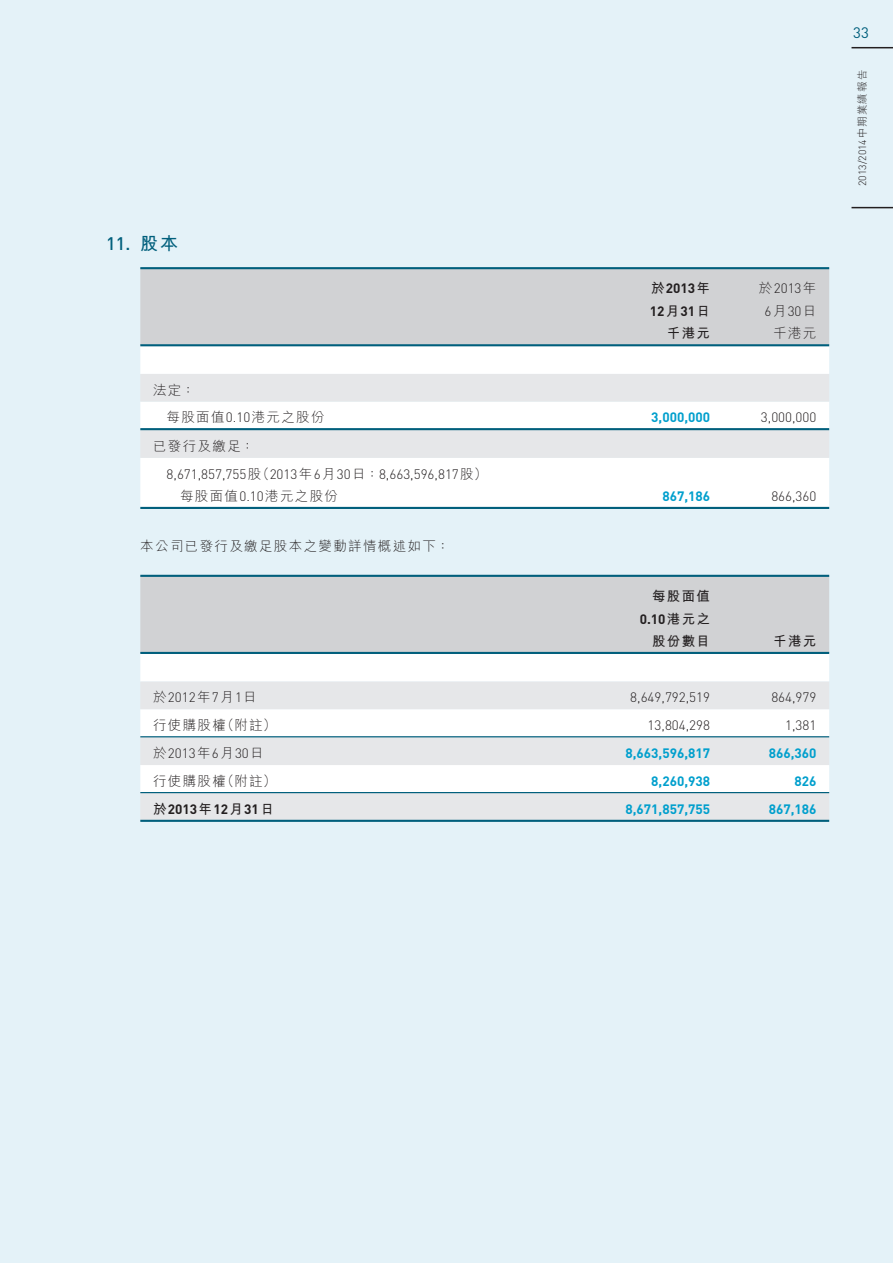
<style>
.page{position:relative;width:893px;height:1263px;background:#e4f2f8}
.page>*{position:absolute;margin:0;border:0;box-sizing:border-box;transform-origin:0 0}
.t1{font:500 18px "DIN Pro";color:#005f7c}
.t2{font:15px "DIN Pro";color:#005f7c}
.t3{font:300 13.5px "DIN Pro";color:#231f20}
.t4{font:300 13.5px/27.6px "M Hei HK";letter-spacing:.1em;color:#231f20}
.t5{font:700 13.5px "DIN Pro";color:#009fcd}
.t6{font:700 13.5px "DIN Pro";color:#231f20}
.t7{font:700 13.5px "M Hei HK";letter-spacing:.1em;color:#231f20}
.t8{font:300 10.5px "DIN Pro";color:#231f20}
.s1{font-family:"M Hei HK";font-weight:700}
.s2{font-family:"DIN Pro"}
.s3{font-family:"M Hei HK"}
</style>
<div class="page">
<hr style="left:851px;top:47px;width:42px;height:1px;background:#231f20">
<hr style="left:851px;top:207px;width:42px;height:1px;background:#231f20">
<div style="left:140px;top:269px;width:689px;height:75px;background:#d1d2d4"></div>
<div style="left:140px;top:346px;width:689px;height:160px;background:#fff"></div>
<svg style="left:140px;top:374px;width:689px;height:84px;fill:#e6e7e9"></svg>
<hr style="left:140px;top:267px;width:689px;height:2px;background:#005f7c">
<hr style="left:140px;top:344px;width:689px;height:2px;background:#005f7c">
<hr style="left:140px;top:507px;width:689px;height:2px;background:#005f7c">
<hr style="left:140px;top:428px;width:689px;height:2px;background:#005f7c">
<div style="left:140px;top:577px;width:689px;height:75px;background:#d1d2d4"></div>
<div style="left:140px;top:654px;width:689px;height:27px;background:#fff"></div>
<svg style="left:140px;top:682px;width:689px;height:138px;fill:#e6e7e9"></svg>
<hr style="left:140px;top:736px;width:689px;height:1px;background:#005f7c">
<hr style="left:140px;top:575px;width:689px;height:2px;background:#005f7c">
<hr style="left:140px;top:652px;width:689px;height:2px;background:#005f7c">
<hr style="left:140px;top:820px;width:689px;height:2px;background:#005f7c">
<hr style="left:140px;top:792px;width:689px;height:1px;background:#005f7c">
<h1 class="t1" style="left:106px;top:237px;width:73px">11. <span class="s1">股本</span></h1>
<p class="t4" style="left:167px;top:378px;width:160px;text-indent:-14px">法定：<br>每股面值<span class="s2">0.10</span>港元之股份</p>
<p class="t6" style="left:651px;top:284px;width:61px"><span class="s3">於</span>2013<span class="s3">年</span></p>
<p class="t3" style="left:759px;top:284px;width:59px"><span class="s3">於</span>2013<span class="s3">年</span></p>
<p class="t6" style="left:650px;top:306px;width:62px">12<span class="s3">月</span>31<span class="s3">日</span></p>
<p class="t3" style="left:765px;top:306px;width:53px">6<span class="s3">月</span>30<span class="s3">日</span></p>
<p class="t7" style="left:667px;top:328px;width:45px">千港元</p>
<p class="t4" style="left:773px;top:321px;width:45px">千港元</p>
<p class="t5" style="left:651px;top:413px;width:60px">3,000,000</p>
<p class="t3" style="left:761px;top:413px;width:57px">3,000,000</p>
<p class="t4" style="left:153px;top:434px;width:103px">已發行及繳足：</p>
<p class="t3" style="left:167px;top:469px;width:322px">8,671,857,755<span class="s3">股（</span>2013<span class="s3">年</span>6<span class="s3">月</span>30<span class="s3">日：</span>8,663,596,817<span class="s3">股）</span></p>
<p class="t4" style="left:180px;top:484px;width:160px">每股面值<span class="s2">0.10</span>港元之股份</p>
<p class="t5" style="left:662px;top:491px;width:49px">867,186</p>
<p class="t3" style="left:771px;top:491px;width:47px">866,360</p>
<p class="t4" style="left:140px;top:533px;width:311px">本公司已發行及繳足股本之變動詳情概述如下：</p>
<p class="t7" style="left:652px;top:591px;width:60px">每股面值</p>
<p class="t6" style="left:640px;top:614px;width:72px">0.10<span class="s3">港元之</span></p>
<p class="t7" style="left:652px;top:636px;width:60px">股份數目</p>
<p class="t7" style="left:773px;top:636px;width:45px">千港元</p>
<p class="t3" style="left:153px;top:693px;width:105px"><span class="s3">於</span>2012<span class="s3">年</span>7<span class="s3">月</span>1<span class="s3">日</span></p>
<p class="t3" style="left:630px;top:693px;width:81px">8,649,792,519</p>
<p class="t3" style="left:771px;top:693px;width:47px">864,979</p>
<p class="t4" style="left:153px;top:713px;width:125px">行使購股權（附註）</p>
<p class="t3" style="left:648px;top:720px;width:64px">13,804,298</p>
<p class="t3" style="left:785px;top:720px;width:33px">1,381</p>
<p class="t3" style="left:153px;top:748px;width:112px"><span class="s3">於</span>2013<span class="s3">年</span>6<span class="s3">月</span>30<span class="s3">日</span></p>
<p class="t5" style="left:625px;top:748px;width:86px">8,663,596,817</p>
<p class="t5" style="left:769px;top:748px;width:49px">866,360</p>
<p class="t4" style="left:153px;top:769px;width:125px">行使購股權（附註）</p>
<p class="t5" style="left:651px;top:776px;width:60px">8,260,938</p>
<p class="t5" style="left:794px;top:776px;width:23px">826</p>
<p class="t6" style="left:153px;top:804px;width:122px"><span class="s3">於</span>2013<span class="s3">年</span>12<span class="s3">月</span>31<span class="s3">日</span></p>
<p class="t5" style="left:625px;top:804px;width:86px">8,671,857,755</p>
<p class="t5" style="left:769px;top:804px;width:49px">867,186</p>
<p class="t2" style="left:853px;top:27px;width:17px">33</p>
<p class="t8" style="left:859px;top:186px;width:118px;rotate:-90deg">2013/2014<span class="s3">中期業績報告</span></p>
</div>
